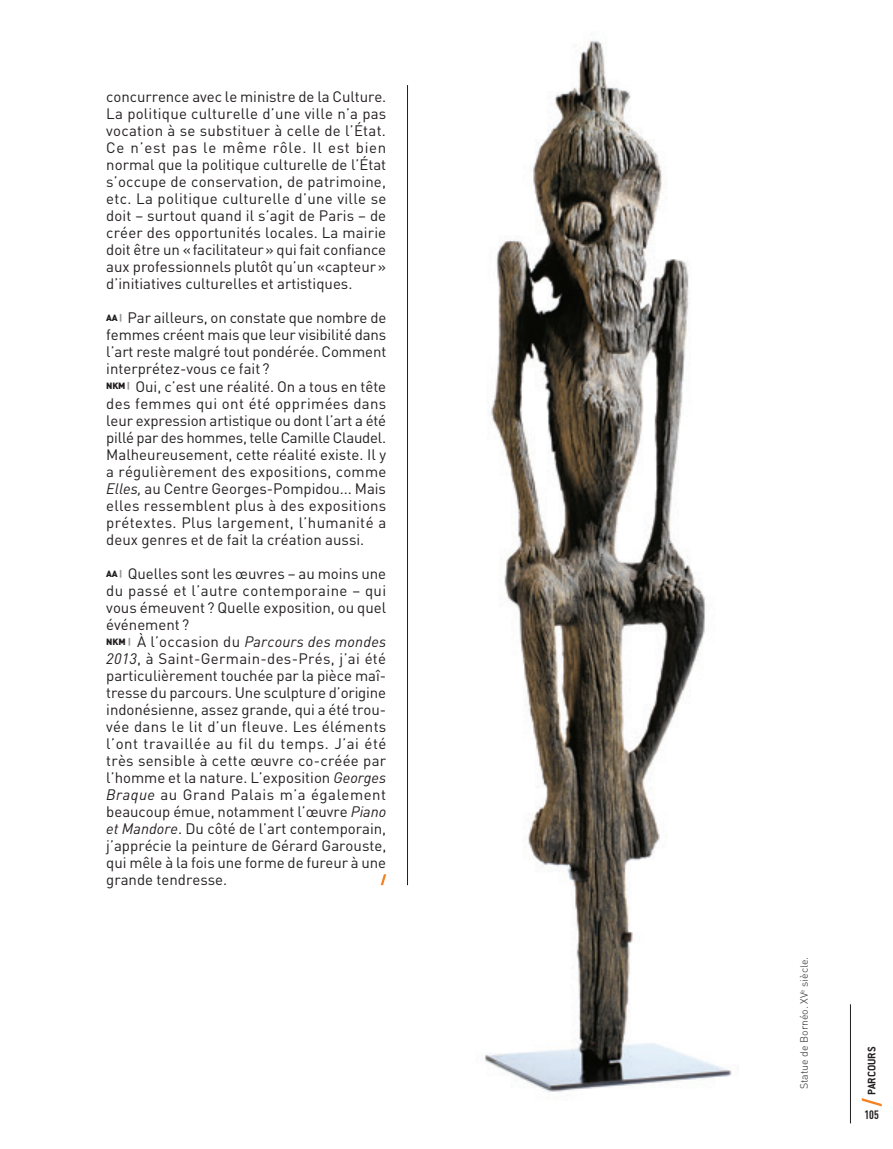
<style>
.page{position:relative;width:893px;height:1149px;background:#fff}
.page>*{position:absolute;margin:0;border:0;box-sizing:border-box;transform-origin:0 0}
.t1{font:15px/17px "DIN";color:#231f20}
.t2{font:700 12px "Conduit ITC";color:#231f20}
.t3{font:700 12px "DIN Cond";color:#231f20}
.t4{font:300 10.5px "DIN";color:#231f20}
.s1{font-weight:900;font-size:9px}
.s2{font-weight:900;font-size:9px;color:#939598}
.s3{font-style:italic}
</style>
<div class="page">
<hr style="left:850px;top:1003px;width:1px;height:120px;background:#231f20">
<svg style="left:862px;top:1098px;width:20px;height:8px"></svg>
<hr style="left:407px;top:85px;width:1px;height:799px;background:#231f20">
<svg style="left:381px;top:874px;width:5px;height:10px"></svg>
<img style="left:484px;top:40px;width:248px;height:1052px">
<p class="t1" style="left:106px;top:88px;width:282px;text-align:justify">concurrence avec le ministre de la Culture.<br>La politique culturelle d’une ville n’a pas vocation à se substituer à celle de l’État.<br>Ce n’est pas le même rôle. Il est bien normal que la politique culturelle de l’État s’occupe de conservation, de patrimoine, etc. La politique culturelle d’une ville se doit – surtout quand il s’agit de Paris – de créer des opportunités locales. La mairie doit être un «facilitateur» qui fait confiance aux professionnels plutôt qu’un «capteur» d’initiatives culturelles et artistiques.</p>
<p class="t1" style="left:106px;top:309px;width:282px"><span class="s1">AA</span> <span class="s2">|</span> Par ailleurs, on constate que nombre de femmes créent mais que leur visibilité dans l’art reste malgré tout pondérée. Comment interprétez-vous ce fait?<br><span class="s1">NKM</span> <span class="s2">|</span> Oui, c’est une réalité. On a tous en tête des femmes qui ont été opprimées dans leur expression artistique ou dont l’art a été pillé par des hommes, telle Camille Claudel.<br>Malheureusement, cette réalité existe. Il y a régulièrement des expositions, comme <span class="s3">Elles,</span> au Centre Georges-Pompidou... Mais elles ressemblent plus à des expositions prétextes. Plus largement, l’humanité a deux genres et de fait la création aussi.</p>
<p class="t1" style="left:106px;top:564px;width:282px"><span class="s1">AA</span> <span class="s2">|</span> Quelles sont les œuvres – au moins une du passé et l’autre contemporaine – qui vous émeuvent ? Quelle exposition, ou quel événement?<br><span class="s1">NKM</span> <span class="s2">|</span> À l’occasion du <span class="s3">Parcours des mondes 2013</span>, à Saint-Germain-des-Prés, j’ai été particulièrement touchée par la pièce maî&shy;tresse du parcours. Une sculpture d’origine indonésienne, assez grande, qui a été trou&shy;vée dans le lit d’un fleuve. Les éléments l’ont travaillée au fil du temps. J’ai été très sensible à cette œuvre co-créée par l’homme et la nature. L’exposition <span class="s3">Georges Braque</span> au Grand Palais m’a également beaucoup émue, notamment l’œuvre <span class="s3">Piano et Mandore</span>. Du côté de l’art contemporain, j’apprécie la peinture de Gérard Garouste, qui mêle à la fois une forme de fureur à une grande tendresse.</p>
<p class="t4" style="left:798px;top:1089px;width:134px;rotate:-90deg">Statue de Bornéo. XV<sup>e</sup> siècle.</p>
<p class="t2" style="left:864px;top:1094px;width:49px;rotate:-90deg">Parcours</p>
<p class="t3" style="left:864px;top:1107px;width:16px">105</p>
</div>
